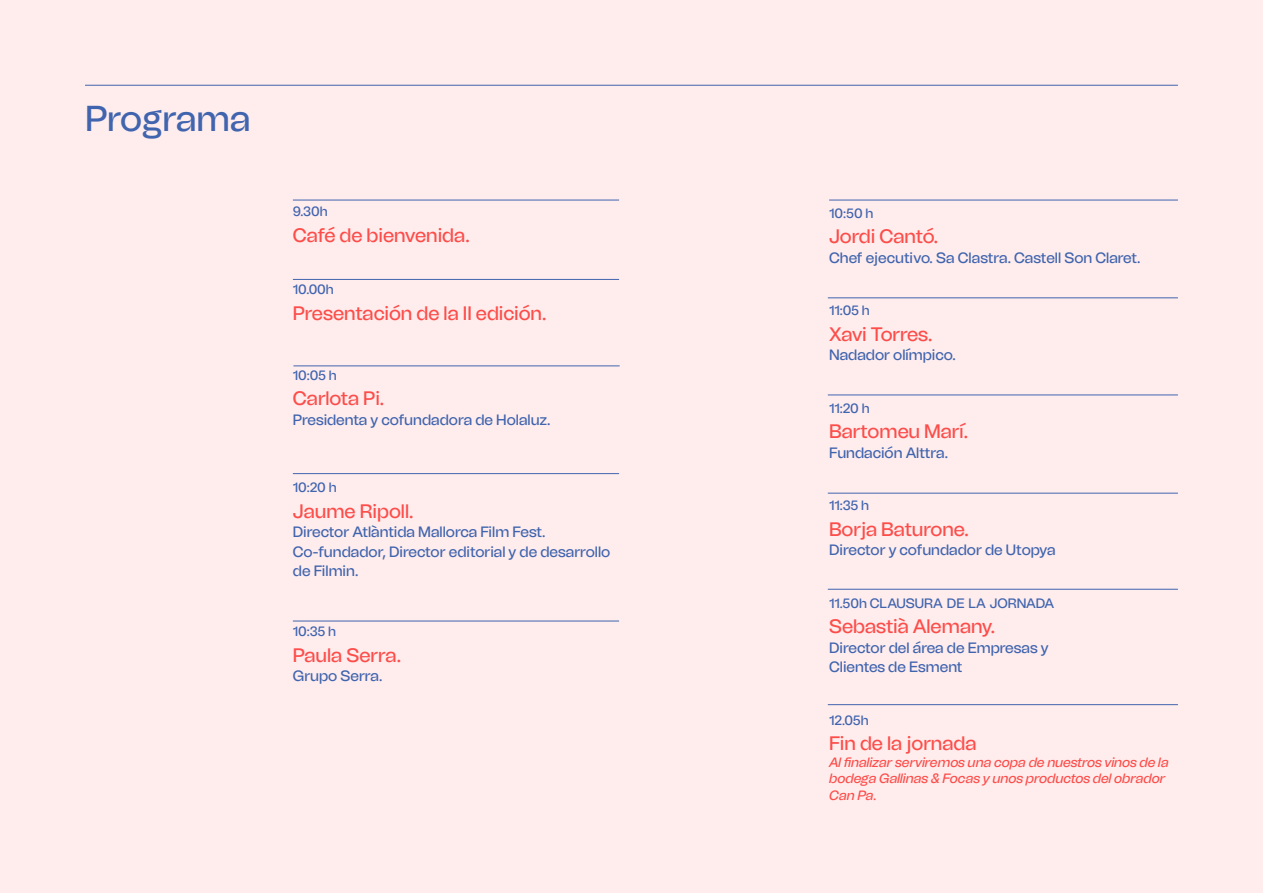
<style>
.page{position:relative;width:1263px;height:893px;background:#ffeded}
.page>*{position:absolute;margin:0;border:0;box-sizing:border-box;transform-origin:0 0}
.t1{font:500 36px "Tomato Grotesk";letter-spacing:-.005em;color:#4064ae}
.t2{font:500 19.5px "Tomato Grotesk";color:#fc4d4a}
.t3{font:500 15px/19.5px "Tomato Grotesk";color:#4064ae}
.t4{font:500 13.65px "Tomato Grotesk";color:#4064ae}
.t5{font:italic 500 13.5px/16.5px "Tomato Grotesk";color:#fc4d4a}
.t6{font:500 13.5px "Tomato Grotesk";letter-spacing:-.005em;color:#4064ae}
.s1{font-size:13.5px}
</style>
<div class="page">
<hr style="left:85px;top:85px;width:1093px;height:1px;background:#4064ae">
<hr style="left:293px;top:366px;width:327px;height:1px;background:#4064ae">
<hr style="left:293px;top:621px;width:326px;height:1px;background:#4064ae">
<hr style="left:828px;top:298px;width:350px;height:1px;background:#4064ae">
<hr style="left:293px;top:279px;width:326px;height:1px;background:#4064ae">
<hr style="left:293px;top:200px;width:326px;height:1px;background:#4064ae">
<hr style="left:829px;top:200px;width:349px;height:1px;background:#4064ae">
<hr style="left:293px;top:473px;width:326px;height:1px;background:#4064ae">
<hr style="left:828px;top:395px;width:350px;height:1px;background:#4064ae">
<hr style="left:828px;top:493px;width:350px;height:1px;background:#4064ae">
<hr style="left:828px;top:589px;width:350px;height:1px;background:#4064ae">
<hr style="left:828px;top:704px;width:350px;height:1px;background:#4064ae">
<p class="t1" style="left:85px;top:96px;width:167px">Programa</p>
<p class="t6" style="left:293px;top:203px;width:36px">9.30h</p>
<p class="t2" style="left:293px;top:223px;width:178px">Café de bienvenida.</p>
<p class="t6" style="left:293px;top:281px;width:43px">10.00h</p>
<p class="t2" style="left:293px;top:301px;width:255px">Presentación de la II edición.</p>
<p class="t6" style="left:293px;top:367px;width:46px">10:05 h</p>
<p class="t2" style="left:293px;top:386px;width:93px">Carlota Pi.</p>
<p class="t3" style="left:293px;top:410px;width:259px">Presidenta y cofundadora de Holaluz.</p>
<p class="t6" style="left:293px;top:479px;width:45px">10:20 h</p>
<p class="t2" style="left:293px;top:499px;width:122px">Jaume Ripoll.</p>
<p class="t3" style="left:293px;top:523px;width:319px">Director Atlàntida Mallorca Film Fest.<br>Co-fundador, Director editorial y de desarrollo de Filmin.</p>
<p class="t6" style="left:293px;top:623px;width:45px">10:35 h</p>
<p class="t2" style="left:293px;top:643px;width:110px">Paula Serra.</p>
<p class="t3" style="left:293px;top:667px;width:91px">Grupo Serra.</p>
<p class="t6" style="left:829px;top:204px;width:46px">10:50 h</p>
<p class="t2" style="left:829px;top:224px;width:111px">Jordi Cantó.</p>
<p class="t3" style="left:829px;top:248px;width:313px">Chef ejecutivo. Sa Clastra. Castell Son Claret.</p>
<p class="t6" style="left:829px;top:302px;width:42px">11:05 h</p>
<p class="t2" style="left:829px;top:322px;width:105px">Xavi Torres.</p>
<p class="t3" style="left:829px;top:345px;width:128px">Nadador olímpico.</p>
<p class="t6" style="left:829px;top:399px;width:42px">11:20 h</p>
<p class="t2" style="left:829px;top:419px;width:140px">Bartomeu Marí.</p>
<p class="t3" style="left:829px;top:443px;width:120px">Fundación Alttra.</p>
<p class="t6" style="left:829px;top:497px;width:42px">11:35 h</p>
<p class="t2" style="left:829px;top:517px;width:141px">Borja Baturone.</p>
<p class="t3" style="left:829px;top:540px;width:228px">Director y cofundador de Utopya</p>
<p class="t4" style="left:829px;top:594px;width:227px"><span class="s1">11.50h</span> CLAUSURA DE LA JORNADA</p>
<p class="t2" style="left:829px;top:614px;width:167px">Sebastià Alemany.</p>
<p class="t3" style="left:829px;top:638px;width:221px">Director del área de Empresas y</p>
<p class="t3" style="left:829px;top:657px;width:135px">Clientes de Esment</p>
<p class="t6" style="left:829px;top:711px;width:41px">12.05h</p>
<p class="t2" style="left:829px;top:731px;width:149px">Fin de la jornada</p>
<p class="t5" style="left:829px;top:754px;width:341px">Al finalizar serviremos una copa de nuestros vinos de la bodega Gallinas &amp; Focas y unos productos del obrador<br>Can Pa.</p>
</div>
